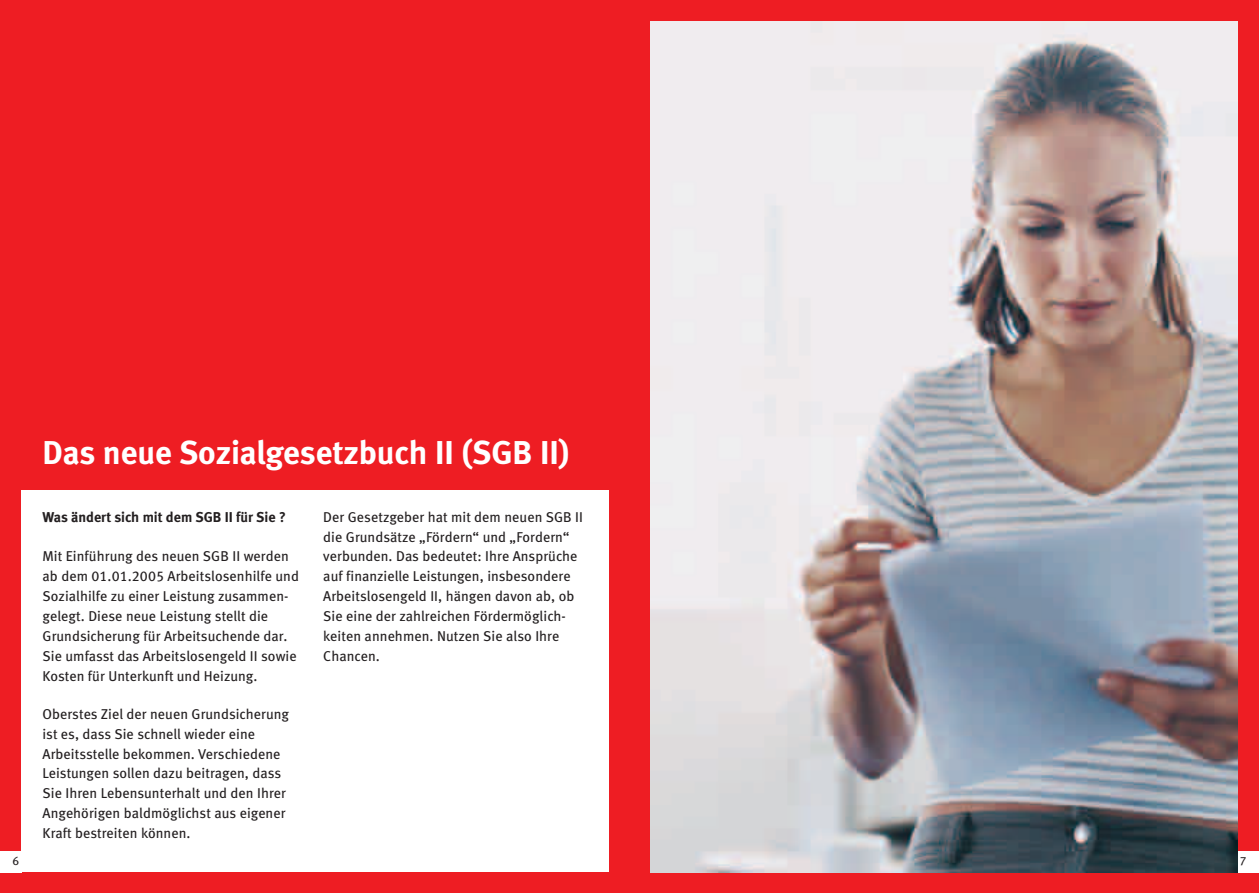
<style>
.page{position:relative;width:1259px;height:893px;background:#fff}
.page>*{position:absolute;margin:0;border:0;box-sizing:border-box;transform-origin:0 0}
.t1{font:33px "Meta Bold LF";color:#fff}
.t2{font:14.25px/19.8px "Meta Book LF";letter-spacing:.005em;color:#231f20}
.t3{font:14.25px "Meta Bold LF";color:#231f20}
.t4{font:12px "Meta Book LF";color:#231f20}
</style>
<div class="page">
<div style="left:0;top:0;width:1258px;height:892px;background:#ee1d23"></div>
<div style="left:21px;top:446px;width:587px;height:426px;background:#fff"></div>
<div style="left:0;top:850px;width:21px;height:22px;background:#fff"></div>
<div style="left:1237px;top:850px;width:21px;height:22px;background:#fff"></div>
<img style="left:651px;top:21px;width:586px;height:851px">
<div style="left:21px;top:404px;width:587px;height:85px;background:#ee1d23"></div>
<h1 class="t1" style="left:43px;top:440px;width:528px">Das neue Sozialgesetzbuch II (SGB II)</h1>
<p class="t3" style="left:43px;top:512px;width:245px">Was ändert sich mit dem SGB II für Sie ?</p>
<p class="t2" style="left:43px;top:547px;width:258px">Mit Einführung des neuen SGB II werden ab dem 01.01.2005 Arbeitslosenhilfe und Sozialhilfe zu einer Leistung zusammen&shy;gelegt. Diese neue Leistung stellt die Grundsicherung für Arbeitsuchende dar.<br>Sie umfasst das Arbeitslosengeld II sowie Kosten für Unterkunft und Heizung.</p>
<p class="t2" style="left:43px;top:705px;width:248px">Oberstes Ziel der neuen Grundsicherung ist es, dass Sie schnell wieder eine Arbeitsstelle bekommen. Verschiedene Leistungen sollen dazu beitragen, dass Sie Ihren Lebensunterhalt und den Ihrer Angehörigen baldmöglichst aus eigener Kraft bestreiten können.</p>
<p class="t2" style="left:323px;top:508px;width:261px">Der Gesetzgeber hat mit dem neuen SGB II die Grundsätze „Fördern“ und „Fordern“ verbunden. Das bedeutet: Ihre Ansprüche auf finanzielle Leistungen, insbesondere Arbeitslosengeld II, hängen davon ab, ob Sie eine der zahlreichen Fördermöglich&shy;keiten annehmen. Nutzen Sie also Ihre Chancen.</p>
<p class="t4" style="left:12px;top:856px;width:8px">6</p>
<p class="t4" style="left:1239px;top:856px;width:8px">7</p>
</div>
